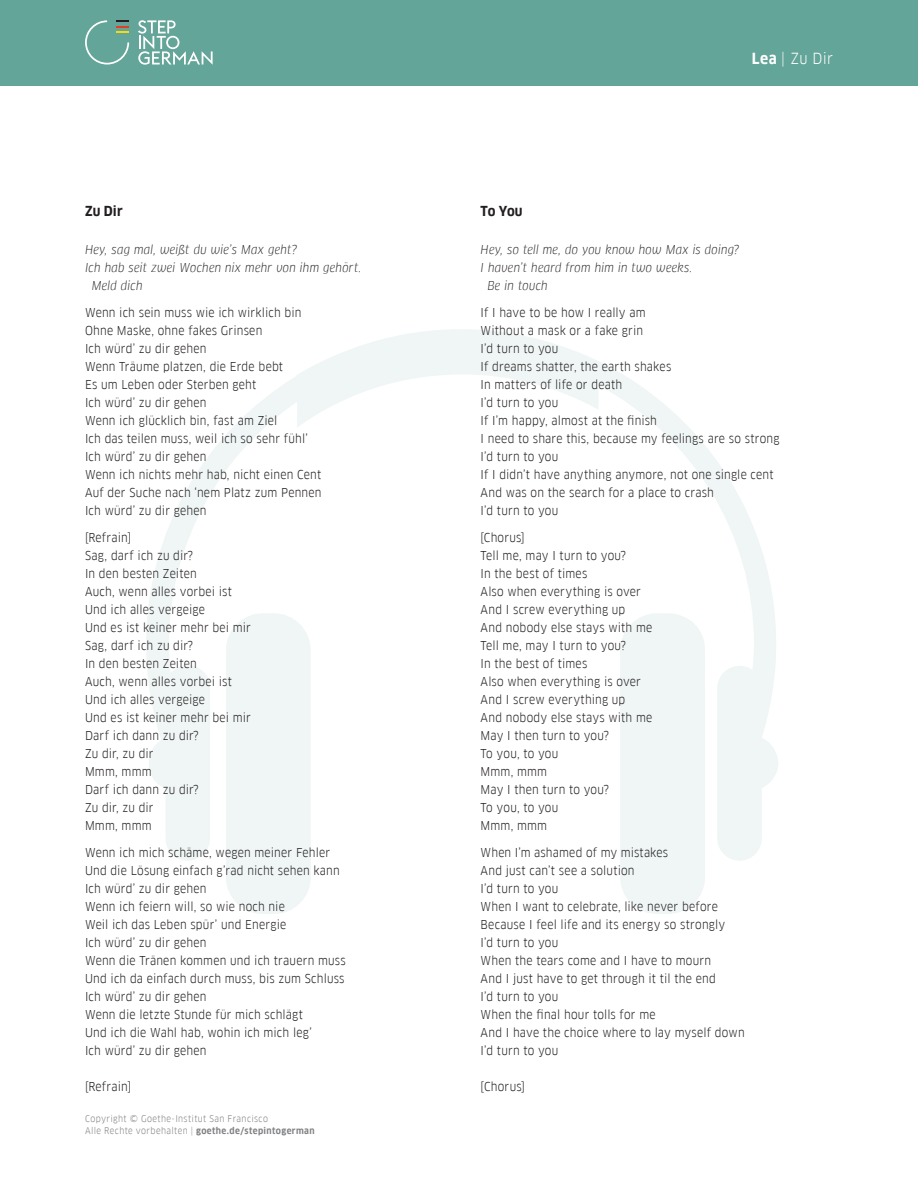
<style>
.page{position:relative;width:918px;height:1188px;background:#fff}
.page>*{position:absolute;margin:0;border:0;box-sizing:border-box;transform-origin:0 0}
.t1{font:15px "Goethe FF Clan";color:#fff}
.body_text{font:700 13.5px "Goethe FF Clan";letter-spacing:.005em;color:#231f20}
.body_text-2{font:12px "Goethe FF Clan";letter-spacing:.015em;color:#231f20}
.body_text-3{font:italic 12px/18px "Goethe FF Clan";letter-spacing:.02em;color:#231f20}
.body_text_small{font:12px "Goethe FF Clan";letter-spacing:.015em;color:#231f20}
.t2{font:9px/12px "Goethe FF Clan";letter-spacing:.045em;color:#808285}
.s1{font-weight:700}
</style>
<div class="page">
<div style="left:226px;top:613px;width:85px;height:301px;background:#eff6f5;border-radius:37px"></div>
<svg style="left:620px;top:861px;width:85px;height:53px"></svg>
<svg style="left:146px;top:329px;width:632px;height:532px"></svg>
<div style="left:0;top:0;width:918px;height:85px;background:#63a599"></div>
<svg style="left:138px;top:20px;width:75px;height:45px"></svg>
<svg style="left:85px;top:20px;width:44px;height:45px"></svg>
<p class="body_text" style="left:85px;top:203px;width:39px">Zu Dir</p>
<p class="body_text-3" style="left:85px;top:241px;width:213px">Hey, sag mal, weißt du wie’s Max geht?</p>
<p class="body_text-3" style="left:92px;top:259px;width:271px;text-indent:-7px">Ich hab seit zwei Wochen nix mehr von ihm gehört.<br>Meld dich</p>
<p class="body_text-2" style="left:85px;top:306px;width:218px">Wenn ich sein muss wie ich wirklich bin</p>
<p class="body_text-2" style="left:85px;top:324px;width:179px">Ohne Maske, ohne fakes Grinsen</p>
<p class="body_text-2" style="left:85px;top:342px;width:123px">Ich würd’ zu dir gehen</p>
<p class="body_text-2" style="left:85px;top:360px;width:200px">Wenn Träume platzen, die Erde bebt</p>
<p class="body_text-2" style="left:85px;top:378px;width:173px">Es um Leben oder Sterben geht</p>
<p class="body_text-2" style="left:85px;top:396px;width:123px">Ich würd’ zu dir gehen</p>
<p class="body_text-2" style="left:85px;top:414px;width:194px">Wenn ich glücklich bin, fast am Ziel</p>
<p class="body_text-2" style="left:85px;top:432px;width:224px">Ich das teilen muss, weil ich so sehr fühl’</p>
<p class="body_text-2" style="left:85px;top:450px;width:123px">Ich würd’ zu dir gehen</p>
<p class="body_text-2" style="left:85px;top:468px;width:238px">Wenn ich nichts mehr hab, nicht einen Cent</p>
<p class="body_text-2" style="left:85px;top:486px;width:238px">Auf der Suche nach ‘nem Platz zum Pennen</p>
<p class="body_text-2" style="left:85px;top:504px;width:123px">Ich würd’ zu dir gehen</p>
<p class="body_text-2" style="left:85px;top:531px;width:48px">[Refrain]</p>
<p class="body_text-2" style="left:85px;top:549px;width:109px">Sag, darf ich zu dir?</p>
<p class="body_text-2" style="left:85px;top:567px;width:113px">In den besten Zeiten</p>
<p class="body_text-2" style="left:85px;top:585px;width:149px">Auch, wenn alles vorbei ist</p>
<p class="body_text-2" style="left:85px;top:603px;width:121px">Und ich alles vergeige</p>
<p class="body_text-2" style="left:85px;top:621px;width:167px">Und es ist keiner mehr bei mir</p>
<p class="body_text-2" style="left:85px;top:639px;width:109px">Sag, darf ich zu dir?</p>
<p class="body_text-2" style="left:85px;top:657px;width:113px">In den besten Zeiten</p>
<p class="body_text-2" style="left:85px;top:675px;width:149px">Auch, wenn alles vorbei ist</p>
<p class="body_text-2" style="left:85px;top:693px;width:121px">Und ich alles vergeige</p>
<p class="body_text-2" style="left:85px;top:711px;width:167px">Und es ist keiner mehr bei mir</p>
<p class="body_text-2" style="left:85px;top:729px;width:115px">Darf ich dann zu dir?</p>
<p class="body_text-2" style="left:85px;top:747px;width:70px">Zu dir, zu dir</p>
<p class="body_text_small" style="left:85px;top:765px;width:68px">Mmm, mmm</p>
<p class="body_text-2" style="left:85px;top:783px;width:115px">Darf ich dann zu dir?</p>
<p class="body_text-2" style="left:85px;top:801px;width:70px">Zu dir, zu dir</p>
<p class="body_text_small" style="left:85px;top:819px;width:68px">Mmm, mmm</p>
<p class="body_text-2" style="left:85px;top:845px;width:247px">Wenn ich mich schäme, wegen meiner Fehler</p>
<p class="body_text-2" style="left:85px;top:863px;width:256px">Und die Lösung einfach g’rad nicht sehen kann</p>
<p class="body_text-2" style="left:85px;top:881px;width:123px">Ich würd’ zu dir gehen</p>
<p class="body_text-2" style="left:85px;top:899px;width:201px">Wenn ich feiern will, so wie noch nie</p>
<p class="body_text-2" style="left:85px;top:917px;width:203px">Weil ich das Leben spür’ und Energie</p>
<p class="body_text-2" style="left:85px;top:935px;width:123px">Ich würd’ zu dir gehen</p>
<p class="body_text-2" style="left:85px;top:953px;width:262px">Wenn die Tränen kommen und ich trauern muss</p>
<p class="body_text-2" style="left:85px;top:971px;width:261px">Und ich da einfach durch muss, bis zum Schluss</p>
<p class="body_text-2" style="left:85px;top:989px;width:123px">Ich würd’ zu dir gehen</p>
<p class="body_text-2" style="left:85px;top:1007px;width:220px">Wenn die letzte Stunde für mich schlägt</p>
<p class="body_text-2" style="left:85px;top:1025px;width:228px">Und ich die Wahl hab, wohin ich mich leg’</p>
<p class="body_text-2" style="left:85px;top:1043px;width:123px">Ich würd’ zu dir gehen</p>
<p class="body_text-2" style="left:85px;top:1079px;width:48px">[Refrain]</p>
<p class="t2" style="left:85px;top:1113px;width:231px">Copyright © Goethe-Institut San Francisco<br>Alle Rechte vorbehalten | <span class="s1">goethe.de/stepintogerman</span></p>
<p class="t1" style="left:752px;top:50px;width:83px"><span class="s1">Lea</span> | Zu Dir</p>
<p class="body_text" style="left:481px;top:203px;width:44px">To You</p>
<p class="body_text-3" style="left:481px;top:241px;width:260px">Hey, so tell me, do you know how Max is doing?</p>
<p class="body_text-3" style="left:487px;top:259px;width:207px;text-indent:-7px">I haven’t heard from him in two weeks.<br>Be in touch</p>
<p class="body_text-2" style="left:481px;top:306px;width:167px">If I have to be how I really am</p>
<p class="body_text-2" style="left:481px;top:324px;width:164px">Without a mask or a fake grin</p>
<p class="body_text-2" style="left:481px;top:342px;width:79px">I’d turn to you</p>
<p class="body_text-2" style="left:481px;top:360px;width:192px">If dreams shatter, the earth shakes</p>
<p class="body_text-2" style="left:481px;top:378px;width:143px">In matters of life or death</p>
<p class="body_text-2" style="left:481px;top:396px;width:79px">I’d turn to you</p>
<p class="body_text-2" style="left:481px;top:414px;width:178px">If I’m happy, almost at the finish</p>
<p class="body_text-2" style="left:481px;top:432px;width:301px">I need to share this, because my feelings are so strong</p>
<p class="body_text-2" style="left:481px;top:450px;width:79px">I’d turn to you</p>
<p class="body_text-2" style="left:481px;top:468px;width:294px">If I didn’t have anything anymore, not one single cent</p>
<p class="body_text-2" style="left:481px;top:486px;width:235px">And was on the search for a place to crash</p>
<p class="body_text-2" style="left:481px;top:504px;width:79px">I’d turn to you</p>
<p class="body_text-2" style="left:481px;top:531px;width:46px">[Chorus]</p>
<p class="body_text-2" style="left:481px;top:549px;width:147px">Tell me, may I turn to you?</p>
<p class="body_text-2" style="left:481px;top:567px;width:108px">In the best of times</p>
<p class="body_text-2" style="left:481px;top:585px;width:162px">Also when everything is over</p>
<p class="body_text-2" style="left:481px;top:603px;width:146px">And I screw everything up</p>
<p class="body_text-2" style="left:481px;top:621px;width:173px">And nobody else stays with me</p>
<p class="body_text-2" style="left:481px;top:639px;width:147px">Tell me, may I turn to you?</p>
<p class="body_text-2" style="left:481px;top:657px;width:108px">In the best of times</p>
<p class="body_text-2" style="left:481px;top:675px;width:162px">Also when everything is over</p>
<p class="body_text-2" style="left:481px;top:693px;width:146px">And I screw everything up</p>
<p class="body_text-2" style="left:481px;top:711px;width:173px">And nobody else stays with me</p>
<p class="body_text-2" style="left:481px;top:729px;width:130px">May I then turn to you?</p>
<p class="body_text-2" style="left:481px;top:747px;width:79px">To you, to you</p>
<p class="body_text-2" style="left:481px;top:765px;width:68px">Mmm, mmm</p>
<p class="body_text-2" style="left:481px;top:783px;width:130px">May I then turn to you?</p>
<p class="body_text-2" style="left:481px;top:801px;width:79px">To you, to you</p>
<p class="body_text-2" style="left:481px;top:819px;width:68px">Mmm, mmm</p>
<p class="body_text-2" style="left:481px;top:845px;width:189px">When I’m ashamed of my mistakes</p>
<p class="body_text-2" style="left:481px;top:863px;width:156px">And just can’t see a solution</p>
<p class="body_text-2" style="left:481px;top:881px;width:79px">I’d turn to you</p>
<p class="body_text-2" style="left:481px;top:899px;width:239px">When I want to celebrate, like never before</p>
<p class="body_text-2" style="left:481px;top:917px;width:246px">Because I feel life and its energy so strongly</p>
<p class="body_text-2" style="left:481px;top:935px;width:79px">I’d turn to you</p>
<p class="body_text-2" style="left:481px;top:953px;width:232px">When the tears come and I have to mourn</p>
<p class="body_text-2" style="left:481px;top:971px;width:237px">And I just have to get through it til the end</p>
<p class="body_text-2" style="left:481px;top:989px;width:79px">I’d turn to you</p>
<p class="body_text-2" style="left:481px;top:1007px;width:177px">When the final hour tolls for me</p>
<p class="body_text-2" style="left:481px;top:1025px;width:266px">And I have the choice where to lay myself down</p>
<p class="body_text-2" style="left:481px;top:1043px;width:79px">I’d turn to you</p>
<p class="body_text-2" style="left:481px;top:1079px;width:46px">[Chorus]</p>
</div>
